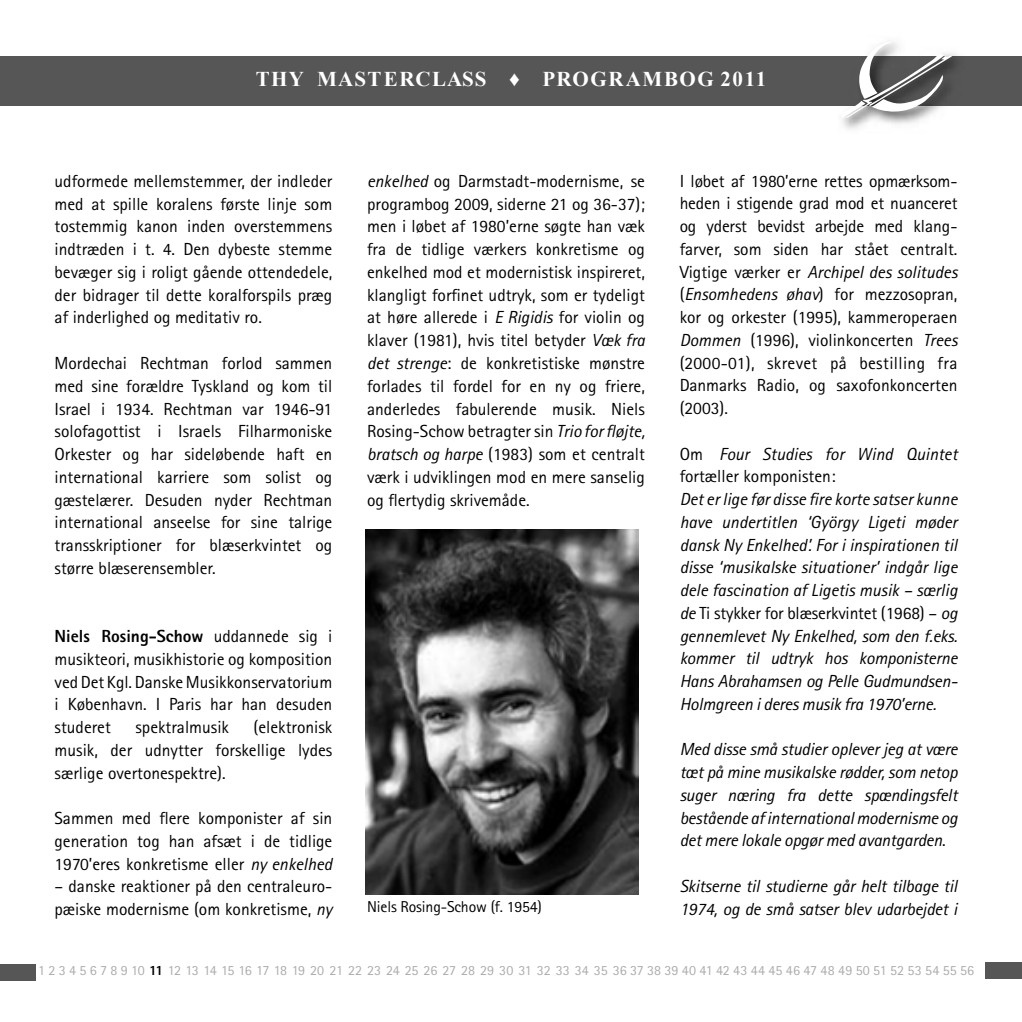
<style>
.page{position:relative;width:1022px;height:1022px;background:#fff}
.page>*{position:absolute;margin:0;border:0;box-sizing:border-box;transform-origin:0 0}
.t1{font:700 21px "Times New Roman";letter-spacing:.07em;color:#fff}
.t2{font:17.5px/22.8px "Rotis Sans Serif";color:#000;text-align:justify}
.t3{font:italic 17.5px/22.8px "Rotis Sans Serif";letter-spacing:-.01em;color:#000}
.t4{font:15.75px "Rotis Sans Serif";letter-spacing:-.01em;color:#000}
.t5{font:14px "Rotis Sans Serif";letter-spacing:-.005em;color:#ababab}
.s1{font-weight:800}
.s2{font-style:italic}
.s3{font-style:normal}
.s4{font-weight:800;color:#000}
</style>
<div class="page">
<div style="left:0;top:56px;width:1022px;height:50px;background:#565656"></div>
<img style="left:842px;top:53px;width:115px;height:76px">
<img style="left:952px;top:56px;width:5px;height:50px">
<svg style="left:842px;top:42px;width:110px;height:77px"></svg>
<div style="left:0;top:964px;width:36px;height:17px;background:#565656"></div>
<div style="left:986px;top:962px;width:36px;height:17px;background:#565656"></div>
<img style="left:365px;top:529px;width:273px;height:366px">
<p class="t1" style="left:256px;top:65px;width:512px">THY MASTERCLASS ♦ PROGRAMBOG 2011</p>
<p class="t2" style="left:55px;top:170px;width:279px">udformede mellemstemmer, der indleder med at spille koralens første linje som tostemmig kanon inden overstemmens indtræden i t. 4. Den dybeste stemme bevæger sig i roligt gående ottendedele, der bidrager til dette koralforspils præg af inderlighed og meditativ ro.</p>
<p class="t2" style="left:55px;top:352px;width:279px">Mordechai Rechtman forlod sammen med sine forældre Tyskland og kom til Israel i 1934. Rechtman var 1946-91 solofagottist i Israels Filharmoniske Orkester og har sideløbende haft en international karriere som solist og gæstelærer. Desuden nyder Rechtman international anseelse for sine talrige transskriptioner for blæserkvintet og større blæserensembler.</p>
<p class="t2" style="left:55px;top:625px;width:279px"><span class="s1">Niels Rosing-Schow</span> uddannede sig i musikteori, musikhistorie og komposition ved Det Kgl. Danske Musikkonservatorium i København. I Paris har han desuden studeret</p>
<p class="t2" style="left:55px;top:716px;width:279px;text-indent:199px">(elektronisk musik, der udnytter forskellige lydes særlige overtonespektre).</p>
<p class="t2" style="left:55px;top:807px;width:279px">Sammen med flere komponister af sin generation tog han afsæt i de tidlige 1970’eres konkretisme eller <span class="s2">ny enkelhed</span></p>
<p class="t2" style="left:55px;top:875px;width:279px">– danske reaktioner på den centraleuro&shy;pæiske modernisme (om konkretisme, <span class="s2">ny</span></p>
<p class="t2" style="left:135px;top:716px;width:95px">spektralmusik</p>
<p class="t2" style="left:367px;top:170px;width:279px"><span class="s2">enkelhed</span> og Darmstadt-modernisme, se programbog 2009, siderne 21 og 36-37); men i løbet af 1980’erne søgte han væk fra de tidlige værkers konkretisme og enkelhed mod et modernistisk inspireret, klangligt forfinet udtryk, som er tydeligt at høre allerede i <span class="s2">E Rigidis</span> for violin og klaver (1981), hvis titel betyder <span class="s2">Væk fra det strenge</span>: de konkretistiske mønstre forlades til fordel for en ny og friere, anderledes fabulerende musik. Niels Rosing-Schow betragter sin <span class="s2">Trio for fløjte, bratsch og harpe</span> (1983) som et centralt værk i udviklingen mod en mere sanselig og flertydig skrivemåde.</p>
<p class="t2" style="left:680px;top:169px;width:279px">I løbet af 1980’erne rettes opmærksom&shy;heden i stigende grad mod et nuanceret og yderst bevidst arbejde med klang&shy;farver, som siden har stået centralt.<br>Vigtige værker er <span class="s2">Archipel des solitudes </span>(<span class="s2">Ensomhedens øhav</span>) for mezzosopran, kor og orkester (1995), kammeroperaen <span class="s2">Dommen</span> (1996), violinkoncerten <span class="s2">Trees </span>(2000-01), skrevet på bestilling fra Danmarks Radio, og saxofonkoncerten (2003).</p>
<p class="t3" style="left:680px;top:442px;width:279px"><span class="s3">Om</span> Four Studies for Wind Quintet <span class="s3">fortæller komponisten:</span></p>
<p class="t3" style="left:680px;top:488px;width:279px">Det er lige før disse fire korte satser kunne have undertitlen ‘György Ligeti møder dansk Ny Enkelhed’. For i inspirationen til disse ‘musikalske situationer’ indgår lige dele fascination af Ligetis musik – særlig de <span class="s3">Ti stykker for blæserkvintet (1968) –</span> og gennemlevet Ny Enkelhed, som den f.eks. kommer til udtryk hos komponisterne Hans Abrahamsen og Pelle Gudmundsen-Holmgreen i deres musik fra 1970’erne.</p>
<p class="t3" style="left:680px;top:738px;width:279px;text-align:justify">Med disse små studier oplever jeg at være tæt på mine musikalske rødder, som netop suger næring fra dette spændingsfelt bestående af international modernisme og det mere lokale opgør med avantgarden<span class="s3">.</span></p>
<p class="t3" style="left:680px;top:875px;width:279px">Skitserne til studierne går helt tilbage til</p>
<p class="t4" style="left:367px;top:897px;width:176px">Niels Rosing-Schow (f. 1954)</p>
<p class="t3" style="left:680px;top:897px;width:279px">1974, og de små satser blev udarbejdet i</p>
<p class="t5" style="left:38px;top:962px;width:938px">1 2 3 4 5 6 7 8 9 10 <span class="s4">11</span> 12 13 14 15 16 17 18 19 20 21 22 23 24 25 26 27 28 29 30 31 32 33 34 35 36 37 38 39 40 41 42 43 44 45 46 47 48 49 50 51 52 53 54 55 56</p>
</div>
